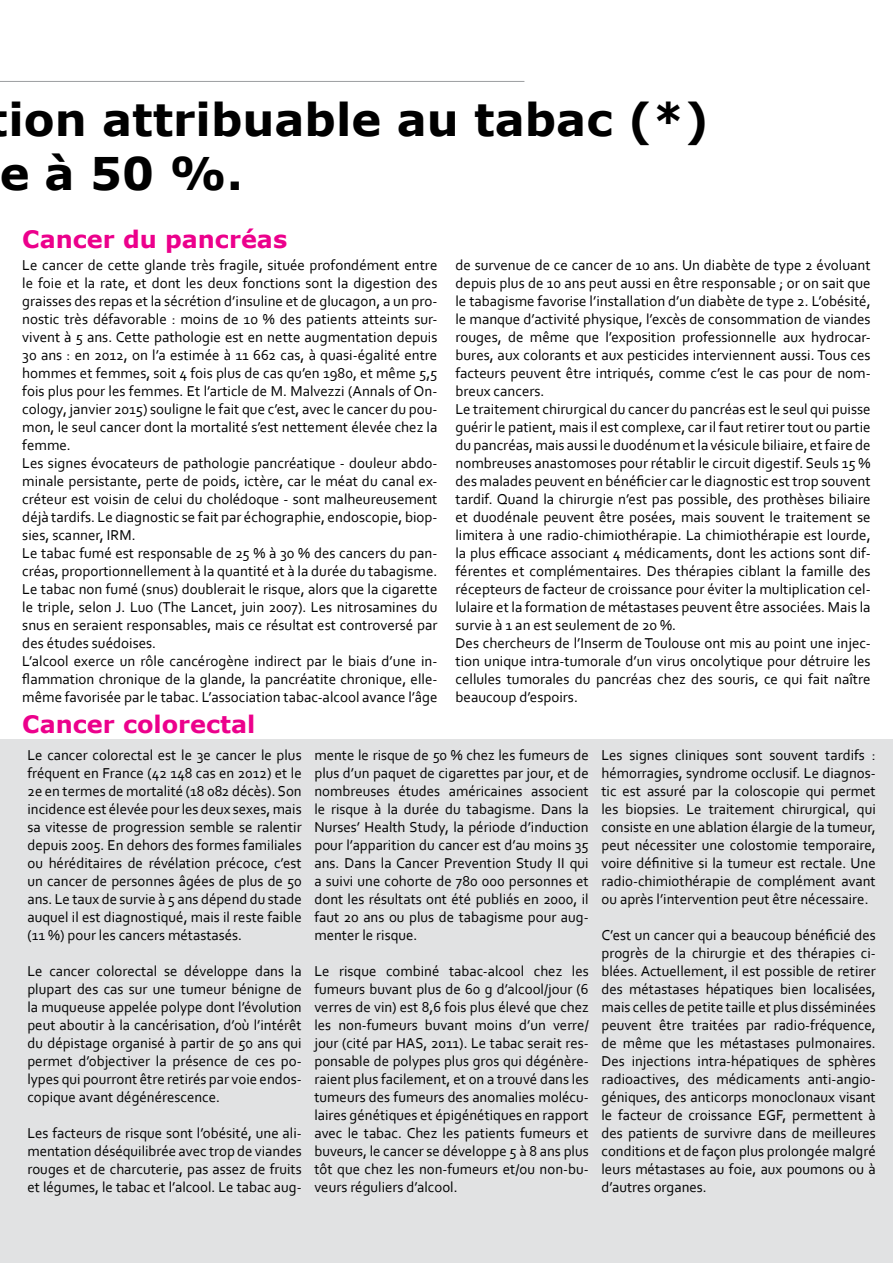
<style>
.page{position:relative;width:893px;height:1263px;background:#fff}
.page>*{position:absolute;margin:0;border:0;box-sizing:border-box;transform-origin:0 0}
.t1{font:700 45px/54px "Verdana";color:#000}
.t2{font:700 24px "Verdana";color:#ec008c}
.t3{font:15px/18px "Corbel";color:#000;text-align:justify}
</style>
<div class="page">
<div style="left:0;top:740px;width:893px;height:523px;background:#e1e2e3"></div>
<hr style="left:0;top:81px;width:524px;height:1px;background:#9b9da0">
<h1 class="t1" style="left:-1px;top:92px;width:711px">ion attribuable au tabac (*) e à 50 %.</h1>
<h2 class="t2" style="left:22px;top:222px;width:266px">Cancer du pancréas</h2>
<p class="t3" style="left:22px;top:256px;width:417px;text-align:left">Le cancer de cette glande très fragile, située profondément entre le foie et la rate, et dont les deux fonctions sont la digestion des graisses des repas et la sécrétion d’insuline et de glucagon, a un pro&shy;nostic très défavorable : moins de 10 % des patients atteints sur&shy;vivent à 5 ans. Cette pathologie est en nette augmentation depuis 30 ans : en 2012, on l’a estimée à 11 662 cas, à quasi-égalité entre hommes et femmes, soit 4 fois plus de cas qu’en 1980, et même 5,5 fois plus pour les femmes. Et l’article de M. Malvezzi (Annals of On&shy;cology, janvier 2015) souligne le fait que c’est, avec le cancer du pou&shy;mon, le seul cancer dont la mortalité s’est nettement élevée chez la femme.<br>Les signes évocateurs de pathologie pancréatique - douleur abdo&shy;minale persistante, perte de poids, ictère, car le méat du canal ex&shy;créteur est voisin de celui du cholédoque - sont malheureusement déjà tardifs. Le diagnostic se fait par échographie, endoscopie, biop&shy;sies, scanner, IRM.<br>Le tabac fumé est responsable de 25 % à 30 % des cancers du pan&shy;créas, proportionnellement à la quantité et à la durée du tabagisme.<br>Le tabac non fumé (snus) doublerait le risque, alors que la cigarette le triple, selon J. Luo (The Lancet, juin 2007). Les nitrosamines du snus en seraient responsables, mais ce résultat est controversé par des études suédoises.<br>L’alcool exerce un rôle cancérogène indirect par le biais d’une in&shy;flammation chronique de la glande, la pancréatite chronique, elle&shy;même favorisée par le tabac. L’association tabac-alcool avance l’âge</p>
<p class="t3" style="left:455px;top:256px;width:417px;text-align:left">de survenue de ce cancer de 10 ans. Un diabète de type 2 évoluant depuis plus de 10 ans peut aussi en être responsable ; or on sait que le tabagisme favorise l’installation d’un diabète de type 2. L’obésité, le manque d’activité physique, l’excès de consommation de viandes rouges, de même que l’exposition professionnelle aux hydrocar&shy;bures, aux colorants et aux pesticides interviennent aussi. Tous ces facteurs peuvent être intriqués, comme c’est le cas pour de nom&shy;breux cancers.<br>Le traitement chirurgical du cancer du pancréas est le seul qui puisse guérir le patient, mais il est complexe, car il faut retirer tout ou partie du pancréas, mais aussi le duodénum et la vésicule biliaire, et faire de nombreuses anastomoses pour rétablir le circuit digestif. Seuls 15 % des malades peuvent en bénéficier car le diagnostic est trop souvent tardif. Quand la chirurgie n’est pas possible, des prothèses biliaire et duodénale peuvent être posées, mais souvent le traitement se limitera à une radio-chimiothérapie. La chimiothérapie est lourde, la plus efficace associant 4 médicaments, dont les actions sont dif&shy;férentes et complémentaires. Des thérapies ciblant la famille des récepteurs de facteur de croissance pour éviter la multiplication cel&shy;lulaire et la formation de métastases peuvent être associées. Mais la survie à 1 an est seulement de 20 %.<br>Des chercheurs de l’Inserm de Toulouse ont mis au point une injec&shy;tion unique intra-tumorale d’un virus oncolytique pour détruire les cellules tumorales du pancréas chez des souris, ce qui fait naître beaucoup d’espoirs.</p>
<h2 class="t2" style="left:22px;top:707px;width:235px">Cancer colorectal</h2>
<p class="t3" style="left:27px;top:745px;width:276px">Le cancer colorectal est le 3e cancer le plus fréquent en France (42 148 cas en 2012) et le 2e en termes de mortalité (18 082 décès). Son incidence est élevée pour les deux sexes, mais sa vitesse de progression semble se ralentir depuis 2005. En dehors des formes familiales ou héréditaires de révélation précoce, c’est un cancer de personnes âgées de plus de 50 ans. Le taux de survie à 5 ans dépend du stade auquel il est diagnostiqué, mais il reste faible (11 %) pour les cancers métastasés.</p>
<p class="t3" style="left:27px;top:961px;width:276px">Le cancer colorectal se développe dans la plupart des cas sur une tumeur bénigne de la muqueuse appelée polype dont l’évolution peut aboutir à la cancérisation, d’où l’intérêt du dépistage organisé à partir de 50 ans qui permet d’objectiver la présence de ces po&shy;lypes qui pourront être retirés par voie endos&shy;copique avant dégénérescence.</p>
<p class="t3" style="left:27px;top:1123px;width:276px">Les facteurs de risque sont l’obésité, une ali&shy;mentation déséquilibrée avec trop de viandes rouges et de charcuterie, pas assez de fruits et légumes, le tabac et l’alcool. Le tabac aug-</p>
<p class="t3" style="left:314px;top:745px;width:276px">mente le risque de 50 % chez les fumeurs de plus d’un paquet de cigarettes par jour, et de nombreuses études américaines associent le risque à la durée du tabagisme. Dans la Nurses’ Health Study, la période d’induction pour l’apparition du cancer est d’au moins 35 ans. Dans la Cancer Prevention Study II qui a suivi une cohorte de 780 000 personnes et dont les résultats ont été publiés en 2000, il faut 20 ans ou plus de tabagisme pour aug&shy;menter le risque.</p>
<p class="t3" style="left:314px;top:961px;width:276px">Le risque combiné tabac-alcool chez les fumeurs buvant plus de 60 g d’alcool/jour (6 verres de vin) est 8,6 fois plus élevé que chez les non-fumeurs buvant moins d’un verre/ jour (cité par HAS, 2011). Le tabac serait res&shy;ponsable de polypes plus gros qui dégénère&shy;raient plus facilement, et on a trouvé dans les tumeurs des fumeurs des anomalies molécu&shy;laires génétiques et épigénétiques en rapport avec le tabac. Chez les patients fumeurs et buveurs, le cancer se développe 5 à 8 ans plus tôt que chez les non-fumeurs et/ou non-bu&shy;veurs réguliers d’alcool.</p>
<p class="t3" style="left:601px;top:745px;width:276px">Les signes cliniques sont souvent tardifs : hémorragies, syndrome occlusif. Le diagnos&shy;tic est assuré par la coloscopie qui permet les biopsies. Le traitement chirurgical, qui consiste en une ablation élargie de la tumeur, peut nécessiter une colostomie temporaire, voire définitive si la tumeur est rectale. Une radio-chimiothérapie de complément avant ou après l’intervention peut être nécessaire.</p>
<p class="t3" style="left:601px;top:925px;width:276px">C’est un cancer qui a beaucoup bénéficié des progrès de la chirurgie et des thérapies ci&shy;blées. Actuellement, il est possible de retirer des métastases hépatiques bien localisées, mais celles de petite taille et plus disséminées peuvent être traitées par radio-fréquence, de même que les métastases pulmonaires.<br>Des injections intra-hépatiques de sphères radioactives, des médicaments anti-angio&shy;géniques, des anticorps monoclonaux visant le facteur de croissance EGF, permettent à des patients de survivre dans de meilleures conditions et de façon plus prolongée malgré leurs métastases au foie, aux poumons ou à d’autres organes.</p>
</div>
